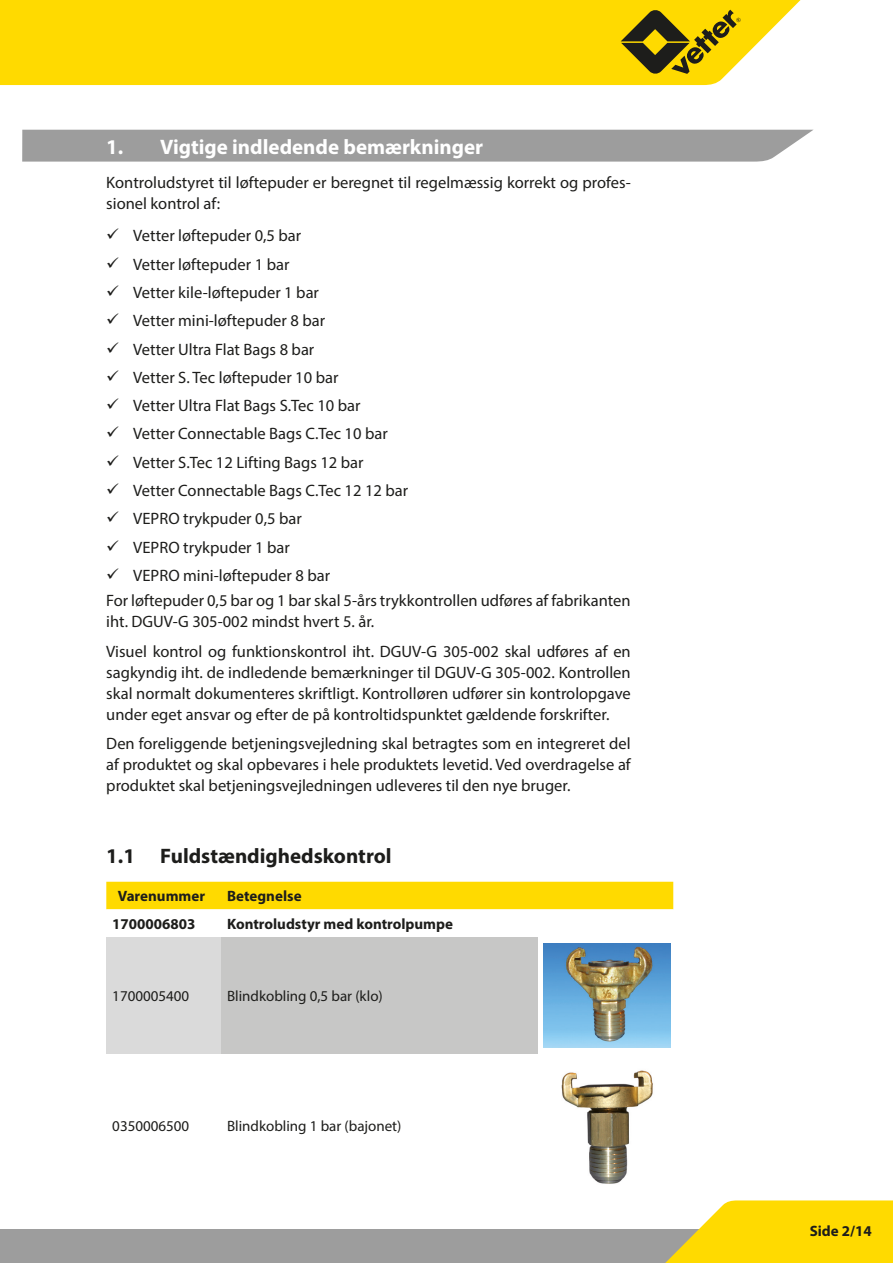
<style>
.page{position:relative;width:893px;height:1263px;background:#fff}
.page>*{position:absolute;margin:0;border:0;box-sizing:border-box;transform-origin:0 0}
.t1{font:700 21px "Myriad Pro";color:#fff}
.t2{font:700 21px "Myriad Pro";color:#1d1d1b}
.t3{font:16.5px/28.3px "Myriad Pro";color:#1d1d1b}
.t4{font:15px "Myriad Pro";color:#1d1d1b}
.t5{font:700 15px "Myriad Pro";color:#1d1d1b}
</style>
<div class="page">
<div style="left:0;top:1229px;width:893px;height:34px;background:#9d9d9d"></div>
<div style="left:0;top:0;width:801px;height:85px;background:#ffda00"></div>
<svg style="left:665px;top:1200px;width:228px;height:63px"></svg>
<svg style="left:621px;top:10px;width:120px;height:64px"></svg>
<div style="left:22px;top:130px;width:791px;height:32px;background:#9d9d9d"></div>
<div style="left:106px;top:882px;width:567px;height:27px;background:#ffda00"></div>
<svg style="left:106px;top:909px;width:567px;height:145px"></svg>
<div style="left:106px;top:937px;width:115px;height:116px;background:#dadada"></div>
<div style="left:221px;top:937px;width:316px;height:116px;background:#c7c7c6"></div>
<img style="left:543px;top:943px;width:128px;height:104px">
<img style="left:561px;top:1070px;width:92px;height:114px">
<p class="t1" style="left:106px;top:133px;width:378px">1. Vigtige indledende bemærkninger</p>
<p class="t3" style="left:106px;top:171px;width:526px;line-height:21px">Kontroludstyret til løftepuder er beregnet til regelmæssig korrekt og profes&shy;sionel kontrol af:</p>
<p class="t3" style="left:133px;top:221px;width:276px">Vetter løftepuder 0,5 bar<br>Vetter løftepuder 1 bar<br>Vetter kile-løftepuder 1 bar<br>Vetter mini-løftepuder 8 bar<br>Vetter Ultra Flat Bags 8 bar<br>Vetter S. Tec løftepuder 10 bar<br>Vetter Ultra Flat Bags S.Tec 10 bar<br>Vetter Connectable Bags C.Tec 10 bar<br>Vetter S.Tec 12 Lifting Bags 12 bar<br>Vetter Connectable Bags C.Tec 12 12 bar<br>VEPRO trykpuder 0,5 bar<br>VEPRO trykpuder 1 bar<br>VEPRO mini-løftepuder 8 bar</p>
<p class="t3" style="left:106px;top:590px;width:526px;line-height:21px">For løftepuder 0,5 bar og 1 bar skal 5-års trykkontrollen udføres af fabrikanten iht. DGUV-G 305-002 mindst hvert 5. år.</p>
<p class="t3" style="left:106px;top:640px;width:526px;line-height:21px;text-align:justify">Visuel kontrol og funktionskontrol iht. DGUV-G 305-002 skal udføres af en sagkyndig iht. de indledende bemærkninger til DGUV-G 305-002. Kontrollen skal normalt dokumenteres skriftligt. Kontrolløren udfører sin kontrolopgave under eget ansvar og efter de på kontroltidspunktet gældende forskrifter.</p>
<p class="t3" style="left:106px;top:733px;width:526px;line-height:21px;text-align:justify">Den foreliggende betjeningsvejledning skal betragtes som en integreret del af produktet og skal opbevares i hele produktets levetid. Ved overdragelse af produktet skal betjeningsvejledningen udleveres til den nye bruger.</p>
<p class="t2" style="left:106px;top:842px;width:287px">1.1 Fuldstændighedskontrol</p>
<p class="t5" style="left:118px;top:886px;width:89px">Varenummer</p>
<p class="t5" style="left:227px;top:886px;width:76px">Betegnelse</p>
<p class="t5" style="left:112px;top:914px;width:85px">1700006803</p>
<p class="t5" style="left:227px;top:914px;width:228px">Kontroludstyr med kontrolpumpe</p>
<p class="t4" style="left:112px;top:986px;width:78px">1700005400</p>
<p class="t4" style="left:227px;top:986px;width:157px">Blindkobling 0,5 bar (klo)</p>
<p class="t4" style="left:112px;top:1116px;width:78px">0350006500</p>
<p class="t4" style="left:227px;top:1116px;width:176px">Blindkobling 1 bar (bajonet)</p>
<p class="t5" style="left:810px;top:1221px;width:64px">Side 2/14</p>
</div>
